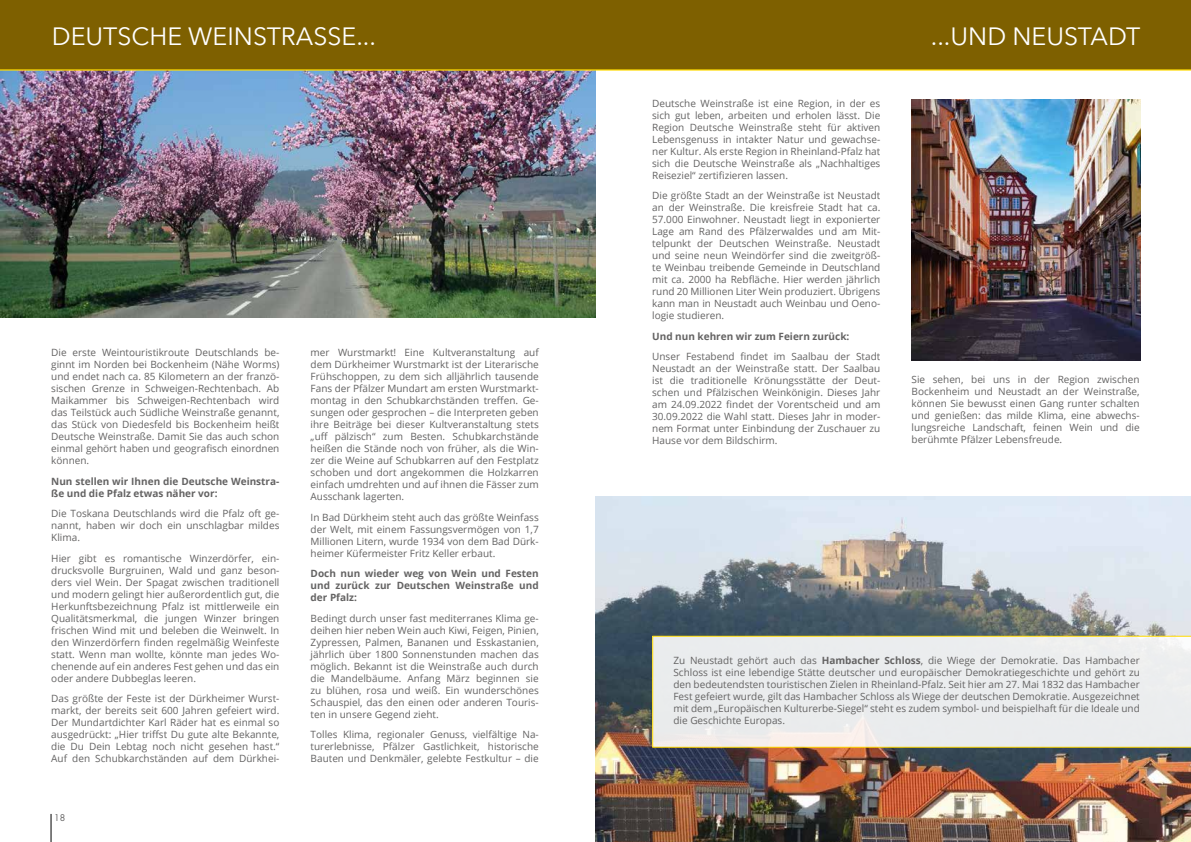
<style>
.page{position:relative;width:1191px;height:842px;background:#fff}
.page>*{position:absolute;margin:0;border:0;box-sizing:border-box;transform-origin:0 0}
.t1{font:25px "Avenir Next";color:#fff}
.t2{font:10px/12px "Open Sans";color:#646363;text-align:justify}
.t3{font:700 10px/12px "Open Sans";color:#646363}
.t4{font:9px "Futura";color:#646363}
.s1{font-weight:700}
</style>
<div class="page">
<svg style="left:51px;top:814px;width:1px;height:28px"></svg>
<img style="left:0;top:70px;width:595px;height:247px">
<img style="left:595px;top:496px;width:596px;height:346px">
<img style="left:911px;top:99px;width:229px;height:261px">
<div style="left:0;top:0;width:1191px;height:70px;background:#7e6000"></div>
<svg style="left:652px;top:636px;width:539px;height:112px;background:#ebece9"></svg>
<h1 class="t1" style="left:52px;top:15px;width:326px">DEUTSCHE WEINSTRASSE...</h1>
<h1 class="t1" style="left:931px;top:15px;width:211px">...UND NEUSTADT</h1>
<p class="t2" style="left:51px;top:346px;width:230px">Die erste Weintouristikroute Deutschlands be&shy;ginnt im Norden bei Bockenheim (Nähe Worms) und endet nach ca. 85 Kilometern an der franzö&shy;sischen Grenze in Schweigen-Rechtenbach. Ab Maikammer bis Schweigen-Rechtenbach wird das Teilstück auch Südliche Weinstraße genannt, das Stück von Diedesfeld bis Bockenheim heißt Deutsche Weinstraße. Damit Sie das auch schon einmal gehört haben und geografisch einordnen können.</p>
<p class="t3" style="left:51px;top:475px;width:230px">Nun stellen wir Ihnen die Deutsche Weinstra&shy;ße und die Pfalz etwas näher vor:</p>
<p class="t2" style="left:51px;top:507px;width:230px">Die Toskana Deutschlands wird die Pfalz oft ge&shy;nannt, haben wir doch ein unschlagbar mildes Klima.</p>
<p class="t2" style="left:51px;top:552px;width:230px">Hier gibt es romantische Winzerdörfer, ein&shy;drucksvolle Burgruinen, Wald und ganz beson&shy;ders viel Wein. Der Spagat zwischen traditionell und modern gelingt hier außerordentlich gut, die Herkunftsbezeichnung Pfalz ist mittlerweile ein Qualitätsmerkmal, die jungen Winzer bringen frischen Wind mit und beleben die Weinwelt. In den Winzerdörfern finden regelmäßig Weinfeste statt. Wenn man wollte, könnte man jedes Wo&shy;chenende auf ein anderes Fest gehen und das ein oder andere Dubbeglas leeren.</p>
<p class="t2" style="left:51px;top:692px;width:230px">Das größte der Feste ist der Dürkheimer Wurst&shy;markt, der bereits seit 600 Jahren gefeiert wird.<br>Der Mundartdichter Karl Räder hat es einmal so ausgedrückt: „Hier triffst Du gute alte Bekannte, die Du Dein Lebtag noch nicht gesehen hast.“ Auf den Schubkarchständen auf dem Dürkhei-</p>
<p class="t4" style="left:54px;top:812px;width:13px">18</p>
<p class="t2" style="left:311px;top:346px;width:230px">mer Wurstmarkt! Eine Kultveranstaltung auf dem Dürkheimer Wurstmarkt ist der Literarische Frühschoppen, zu dem sich alljährlich tausende Fans der Pfälzer Mundart am ersten Wurstmarkt&shy;montag in den Schubkarchständen treffen. Ge&shy;sungen oder gesprochen – die Interpreten geben ihre Beiträge bei dieser Kultveranstaltung stets „uff pälzisch“ zum Besten. Schubkarchstände heißen die Stände noch von früher, als die Win&shy;zer die Weine auf Schubkarren auf den Festplatz schoben und dort angekommen die Holzkarren einfach umdrehten und auf ihnen die Fässer zum Ausschank lagerten.</p>
<p class="t2" style="left:311px;top:511px;width:230px">In Bad Dürkheim steht auch das größte Weinfass der Welt, mit einem Fassungsvermögen von 1,7<br>Millionen Litern, wurde 1934 von dem Bad Dürk&shy;heimer Küfermeister Fritz Keller erbaut.</p>
<p class="t3" style="left:311px;top:567px;width:230px;text-align:justify">Doch nun wieder weg von Wein und Festen und zurück zur Deutschen Weinstraße und der Pfalz:</p>
<p class="t2" style="left:311px;top:612px;width:230px">Bedingt durch unser fast mediterranes Klima ge&shy;deihen hier neben Wein auch Kiwi, Feigen, Pinien, Zypressen, Palmen, Bananen und Esskastanien, jährlich über 1800 Sonnenstunden machen das möglich. Bekannt ist die Weinstraße auch durch die Mandelbäume. Anfang März beginnen sie zu blühen, rosa und weiß. Ein wunderschönes Schauspiel, das den einen oder anderen Touris&shy;ten in unsere Gegend zieht.</p>
<p class="t2" style="left:311px;top:728px;width:230px">Tolles Klima, regionaler Genuss, vielfältige Na&shy;turerlebnisse, Pfälzer Gastlichkeit, historische Bauten und Denkmäler, gelebte Festkultur – die</p>
<p class="t2" style="left:652px;top:97px;width:230px">Deutsche Weinstraße ist eine Region, in der es sich gut leben, arbeiten und erholen lässt. Die Region Deutsche Weinstraße steht für aktiven Lebensgenuss in intakter Natur und gewachse&shy;ner Kultur. Als erste Region in Rheinland-Pfalz hat sich die Deutsche Weinstraße als „Nachhaltiges Reiseziel“ zertifizieren lassen.</p>
<p class="t2" style="left:652px;top:189px;width:230px">Die größte Stadt an der Weinstraße ist Neustadt an der Weinstraße. Die kreisfreie Stadt hat ca.<br>57.000 Einwohner. Neustadt liegt in exponierter Lage am Rand des Pfälzerwaldes und am Mit&shy;telpunkt der Deutschen Weinstraße. Neustadt und seine neun Weindörfer sind die zweitgröß&shy;te Weinbau treibende Gemeinde in Deutschland mit ca. 2000 ha Rebfläche. Hier werden jährlich rund 20 Millionen Liter Wein produziert. Übrigens kann man in Neustadt auch Weinbau und Oeno&shy;logie studieren.</p>
<p class="t3" style="left:652px;top:330px;width:199px">Und nun kehren wir zum Feiern zurück:</p>
<p class="t2" style="left:652px;top:350px;width:230px">Unser Festabend findet im Saalbau der Stadt Neustadt an der Weinstraße statt. Der Saalbau ist die traditionelle Krönungsstätte der Deut&shy;schen und Pfälzischen Weinkönigin. Dieses Jahr am 24.09.2022 findet der Vorentscheid und am 30.09.2022 die Wahl statt. Dieses Jahr in moder&shy;nem Format unter Einbindung der Zuschauer zu Hause vor dem Bildschirm.</p>
<p class="t2" style="left:911px;top:373px;width:230px">Sie sehen, bei uns in der Region zwischen Bockenheim und Neustadt an der Weinstraße, können Sie bewusst einen Gang runter schalten und genießen: das milde Klima, eine abwechs&shy;lungsreiche Landschaft, feinen Wein und die berühmte Pfälzer Lebensfreude.</p>
<p class="t2" style="left:673px;top:654px;width:468px">Zu Neustadt gehört auch das <span class="s1">Hambacher Schloss</span>, die Wiege der Demokratie. Das Hambacher Schloss ist eine lebendige Stätte deutscher und europäischer Demokratiegeschichte und gehört zu den bedeutendsten touristischen Zielen in Rheinland-Pfalz. Seit hier am 27. Mai 1832 das Hambacher Fest gefeiert wurde, gilt das Hambacher Schloss als Wiege der deutschen Demokratie. Ausgezeichnet mit dem „Europäischen Kulturerbe-Siegel“ steht es zudem symbol- und beispielhaft für die Ideale und die Geschichte Europas.</p>
</div>
